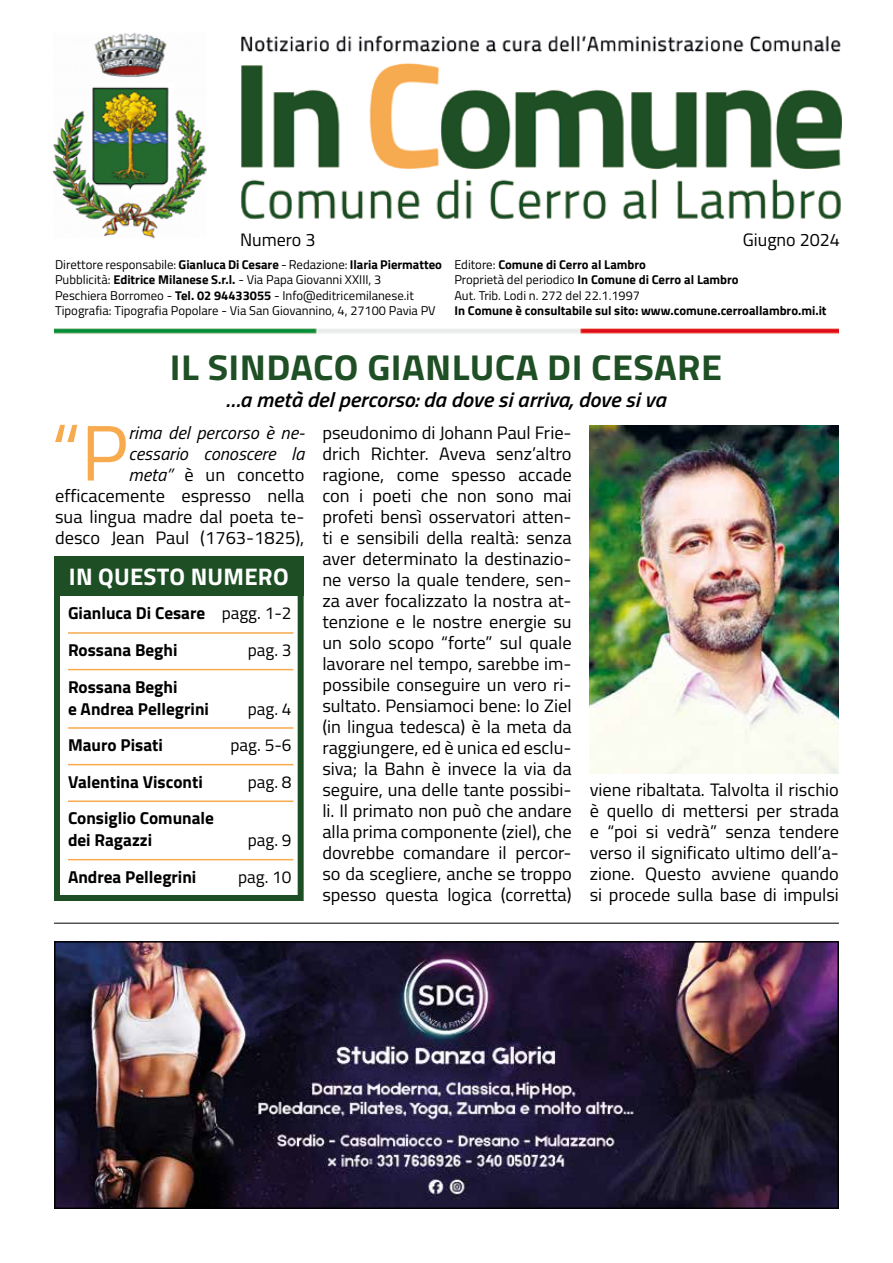
<style>
.page{position:relative;width:893px;height:1263px;background:#fff}
.page>*{position:absolute;margin:0;border:0;box-sizing:border-box;transform-origin:0 0}
.t1{font:78.75px "Titillium";color:#f7aa4e}
.t2{font:700 36px "Titillium";letter-spacing:.01em;color:#1f4f24;scale:1.05 1}
.t3{font:700 24px "Titillium";letter-spacing:.01em;color:#fff}
.t4{font:italic 600 21px "Titillium";color:#000;scale:1.05 1}
.t5{font:18px/21px "Titillium";color:#000;text-align:justify}
.t6{font:700 17.25px/21.8px "Titillium";color:#000}
.t7{font:17.25px "Titillium";color:#000}
.t8{font:12.75px/15.3px "Titillium";color:#000}
.t9{font:700 12.75px "Titillium";color:#000}
.s1{font-weight:700}
.s2{font-style:italic}
.s3{font-weight:400}
</style>
<div class="page">
<img style="left:52px;top:32px;width:790px;height:302px">
<hr style="left:54px;top:923px;width:785px;height:1px;background:#000">
<div style="left:24px;top:312px;width:30px;height:35px;background:#fff"></div>
<div style="left:839px;top:312px;width:30px;height:35px;background:#fff"></div>
<img style="left:57px;top:944px;width:779px;height:262px">
<div style="left:54px;top:941px;width:785px;height:268px;border:2px solid #000"></div>
<div style="left:54px;top:556px;width:250px;height:40px;background:#1e4f24"></div>
<div style="left:54px;top:556px;width:250px;height:345px;border:6px solid #1e4f24"></div>
<hr style="left:68px;top:632px;width:225px;height:2px;background:#f7aa4e">
<hr style="left:68px;top:669px;width:225px;height:1px;background:#f7aa4e">
<hr style="left:68px;top:727px;width:225px;height:2px;background:#f7aa4e">
<hr style="left:68px;top:764px;width:225px;height:1px;background:#f7aa4e">
<hr style="left:68px;top:800px;width:225px;height:2px;background:#f7aa4e">
<hr style="left:68px;top:859px;width:225px;height:1px;background:#f7aa4e">
<img style="left:589px;top:425px;width:250px;height:349px">
<p class="t5" style="left:240px;top:228px;width:77px">Numero 3</p>
<p class="t5" style="left:743px;top:228px;width:99px">Giugno 2024</p>
<p class="t8" style="left:55px;top:256px;width:388px">Direttore responsabile: <span class="s1">Gianluca Di Cesare</span> - Redazione: <span class="s1">Ilaria Piermatteo </span>Pubblicità: <span class="s1">Editrice Milanese S.r.l.</span> - Via Papa Giovanni XXIII, 3<br>Peschiera Borromeo - <span class="s1">Tel. 02 94433055</span> - Info@editricemilanese.it Tipografia: Tipografia Popolare - Via San Giovannino, 4, 27100 Pavia PV</p>
<p class="t8" style="left:454px;top:256px;width:286px">Editore: <span class="s1">Comune di Cerro al Lambro<br></span>Proprietà del periodico <span class="s1">In Comune di Cerro al Lambro<br></span>Aut. Trib. Lodi n. 272 del 22.1.1997</p>
<p class="t9" style="left:454px;top:301px;width:374px">In Comune è consultabile sul sito: www.comune.cerroallambro.mi.it</p>
<h2 class="t2" style="left:170px;top:340px;width:527px">IL SINDACO GIANLUCA DI CESARE</h2>
<p class="t4" style="left:226px;top:384px;width:420px">…a metà del percorso: da dove si arriva, dove si va</p>
<h1 class="t1" style="left:51px;top:395px;width:79px">“P</h1>
<p class="t5" style="left:55px;top:421px;width:251px;text-align:right"><span class="s2">rima del percorso è ne-<br>cessario conoscere la<br>meta”</span> è un concetto efficacemente espresso nella sua lingua madre dal poeta te&shy;desco Jean Paul (1763-1825),</p>
<p class="t5" style="left:322px;top:421px;width:251px">pseudonimo di Johann Paul Frie&shy;drich Richter. Aveva senz’altro ragione, come spesso accade con i poeti che non sono mai profeti bensì osservatori atten&shy;ti e sensibili della realtà: senza aver determinato la destinazio&shy;ne verso la quale tendere, sen&shy;za aver focalizzato la nostra at&shy;tenzione e le nostre energie su un solo scopo “forte” sul quale lavorare nel tempo, sarebbe im&shy;possibile conseguire un vero ri&shy;sultato. Pensiamoci bene: lo Ziel (in lingua tedesca) è la meta da raggiungere, ed è unica ed esclu&shy;siva; la Bahn è invece la via da seguire, una delle tante possibi&shy;li. Il primato non può che andare alla prima componente (ziel), che dovrebbe comandare il percor&shy;so da scegliere, anche se troppo spesso questa logica (corretta)</p>
<h3 class="t3" style="left:69px;top:558px;width:221px">IN QUESTO NUMERO</h3>
<p class="t6" style="left:68px;top:594px;width:225px;line-height:36.6px">Gianluca Di Cesare <span class="s3">pagg. 1-2<br></span>Rossana Beghi</p>
<p class="t7" style="left:248px;top:637px;width:45px">pag. 3</p>
<p class="t6" style="left:68px;top:675px;width:142px">Rossana Beghi<br>e Andrea Pellegrini</p>
<p class="t7" style="left:248px;top:696px;width:45px">pag. 4</p>
<p class="t6" style="left:68px;top:733px;width:96px">Mauro Pisati</p>
<p class="t7" style="left:231px;top:732px;width:62px">pag. 5-6</p>
<p class="t6" style="left:68px;top:770px;width:136px">Valentina Visconti</p>
<p class="t7" style="left:248px;top:769px;width:45px">pag. 8</p>
<p class="t6" style="left:68px;top:807px;width:148px">Consiglio Comunale dei Ragazzi</p>
<p class="t7" style="left:248px;top:827px;width:45px">pag. 9</p>
<p class="t6" style="left:68px;top:865px;width:130px">Andrea Pellegrini</p>
<p class="t7" style="left:238px;top:864px;width:55px">pag. 10</p>
<p class="t5" style="left:590px;top:778px;width:251px">viene ribaltata. Talvolta il rischio è quello di mettersi per strada e “poi si vedrà” senza tendere verso il significato ultimo dell’a&shy;zione. Questo avviene quando si procede sulla base di impulsi</p>
</div>
